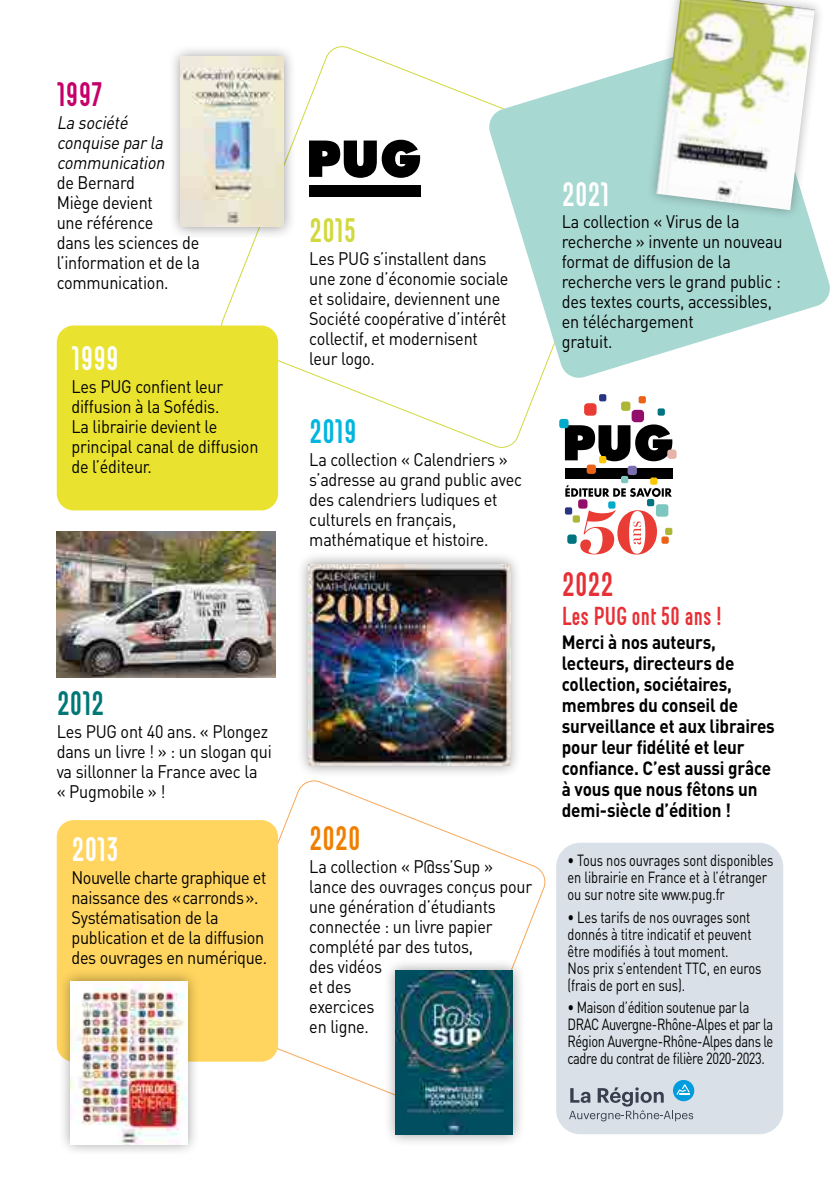
<style>
.page{position:relative;width:840px;height:1191px;background:#fff}
.page>*{position:absolute;margin:0;border:0;box-sizing:border-box;transform-origin:0 0}
.t1{font:700 34px "Neubau";letter-spacing:-.01em;color:#fff;scale:.9 1}
.t2{font:700 34px "Neubau";color:#e73035;scale:.9 1}
.t3{font:700 34px "Neubau";color:#f07f00;scale:.9 1}
.t4{font:700 34px "Neubau";color:#00b6df;scale:.9 1}
.t5{font:700 34px "Neubau";color:#077;scale:.9 1}
.t6{font:700 34px "Neubau";color:#c50068;scale:.9 1}
.t7{font:700 34px "Neubau";color:#d1d93e;scale:.9 1}
.t8{font:700 26px "Neubau";letter-spacing:-.01em;color:#e73035;scale:.9 1}
.t9{font:700 19px/21px "DIN";letter-spacing:-.01em;color:#000;scale:.9 1}
.t10{font:18px/20px "DIN";letter-spacing:-.015em;color:#000;scale:.9 1}
.t11{font:italic 18px/20px "DIN";color:#000;scale:.9 1}
.t12{font:16px/17px "DIN";letter-spacing:-.01em;color:#000;scale:.8 1}
.t13{font:16px/17px "DIN";letter-spacing:-.03em;color:#000;scale:.8 1}
</style>
<div class="page">
<svg style="left:210px;top:780px;width:336px;height:311px"></svg>
<svg style="left:221px;top:46px;width:386px;height:403px"></svg>
<svg style="left:487px;top:46px;width:343px;height:334px;fill:#a8d8d2"></svg>
<div style="left:556px;top:842px;width:226px;height:292px;background:#d9e0e7;border-radius:24px"></div>
<div style="left:57px;top:325px;width:221px;height:185px;background:#e9e22f;border-radius:17px"></div>
<div style="left:57px;top:820px;width:221px;height:241px;background:#ffd55f;border-radius:17px"></div>
<div style="left:645px;top:0;width:179px;height:220px;background:#000;opacity:.3"></div>
<img style="left:656px;top:0;width:158px;height:210px">
<div style="left:167px;top:44px;width:129px;height:196px;background:#000;opacity:.4"></div>
<img style="left:180px;top:57px;width:104px;height:170px">
<div style="left:383px;top:958px;width:142px;height:188px;background:#000;opacity:.4"></div>
<img style="left:395px;top:970px;width:117px;height:164px">
<div style="left:58px;top:968px;width:142px;height:188px;background:#000;opacity:.4"></div>
<img style="left:71px;top:981px;width:116px;height:163px">
<div style="left:296px;top:552px;width:226px;height:226px;background:#000;opacity:.4"></div>
<img style="left:308px;top:564px;width:202px;height:201px">
<div style="left:564px;top:469px;width:108px;height:10px;background:#000"></div>
<svg style="left:564px;top:424px;width:108px;height:37px"></svg>
<div style="left:583px;top:403px;width:13px;height:13px;background:#e83c34;border-radius:4px"></div>
<div style="left:646px;top:499px;width:8px;height:7px;background:#00737f;border-radius:2px"></div>
<div style="left:564px;top:507px;width:8px;height:7px;background:#283583;border-radius:2px"></div>
<div style="left:608px;top:501px;width:7px;height:7px;background:#00aacb;border-radius:2px"></div>
<svg style="left:649px;top:477px;width:8px;height:8px"></svg>
<div style="left:638px;top:396px;width:7px;height:7px;background:#eb6218;border-radius:2px"></div>
<div style="left:657px;top:408px;width:7px;height:8px;background:#00737f;border-radius:2px"></div>
<div style="left:620px;top:401px;width:10px;height:10px;background:#aeb635;border-radius:3px"></div>
<div style="left:559px;top:419px;width:9px;height:9px;background:#00aacb;border-radius:3px"></div>
<div style="left:627px;top:466px;width:9px;height:9px;background:#7c6daf;border-radius:3px"></div>
<div style="left:578px;top:499px;width:9px;height:9px;background:#930e6c;border-radius:3px"></div>
<div style="left:655px;top:504px;width:13px;height:12px;background:#7dc7c0;border-radius:3px"></div>
<div style="left:667px;top:449px;width:9px;height:10px;background:#e7b4ac;border-radius:3px"></div>
<div style="left:586px;top:464px;width:9px;height:10px;background:#eb6218;border-radius:3px"></div>
<svg style="left:598px;top:394px;width:8px;height:7px"></svg>
<div style="left:620px;top:476px;width:8px;height:7px;background:#7dc7c0;border-radius:2px"></div>
<svg style="left:598px;top:456px;width:8px;height:7px"></svg>
<div style="left:631px;top:410px;width:12px;height:12px;background:#930e6c;border-radius:4px"></div>
<div style="left:572px;top:515px;width:7px;height:7px;background:#aeb635;border-radius:2px"></div>
<div style="left:661px;top:536px;width:7px;height:8px;background:#eb6218;border-radius:2px"></div>
<svg style="left:664px;top:528px;width:8px;height:7px"></svg>
<div style="left:567px;top:534px;width:9px;height:10px;background:#00737f;border-radius:3px"></div>
<svg style="left:565px;top:485px;width:106px;height:12px"></svg>
<svg style="left:580px;top:510px;width:76px;height:44px"></svg>
<div style="left:309px;top:186px;width:111px;height:11px;background:#000"></div>
<svg style="left:309px;top:140px;width:111px;height:38px"></svg>
<img style="left:57px;top:532px;width:219px;height:145px">
<div style="left:672px;top:1080px;width:22px;height:21px;background:#009cdd;border-radius:50%"></div>
<svg style="left:569px;top:1084px;width:123px;height:37px"></svg>
<h1 class="t6" style="left:57px;top:75px;width:52px">1997</h1>
<p class="t11" style="left:57px;top:112px;width:125px">La société conquise parla communication</p>
<p class="t10" style="left:57px;top:172px;width:161px">de Bernard<br>Miège devient<br>une référence<br>dans les sciences de l’information et de la communication.</p>
<h1 class="t1" style="left:71px;top:339px;width:54px">1999</h1>
<p class="t10" style="left:71px;top:376px;width:209px">Les PUG confient leur diffusion à la Sofédis.<br>La librairie devient le principal canal de diffusion de l’éditeur.</p>
<h1 class="t5" style="left:57px;top:684px;width:54px">2012</h1>
<p class="t10" style="left:57px;top:721px;width:240px">Les PUG ont 40 ans. « Plongez dans un livre ! » : un slogan qui va sillonner la France avec la<br>« Pugmobile » !</p>
<h1 class="t1" style="left:71px;top:830px;width:54px">2013</h1>
<p class="t10" style="left:71px;top:867px;width:219px">Nouvelle charte graphique et naissance des «carronds».<br>Systématisation de la publication et de la diffusion des ouvrages en numérique.</p>
<h1 class="t7" style="left:309px;top:211px;width:54px">2015</h1>
<p class="t10" style="left:309px;top:248px;width:223px">Les PUG s’installent dans une zone d’économie sociale et solidaire, deviennent une<br>Société coopérative d’intérêt collectif, et modernisent leur logo.</p>
<h1 class="t4" style="left:309px;top:412px;width:54px">2019</h1>
<p class="t10" style="left:309px;top:449px;width:238px">La collection « Calendriers » s’adresse au grand public avec des calendriers ludiques et culturels en français, mathématique et histoire.</p>
<h1 class="t3" style="left:309px;top:818px;width:59px">2020</h1>
<p class="t10" style="left:309px;top:856px;width:249px">La collection « P@ss’Sup » lance des ouvrages conçus pour une génération d’étudiants connectée : un livre papier complété par des tutos,<br>des vidéos<br>et des<br>exercices<br>en ligne.</p>
<h1 class="t1" style="left:561px;top:174px;width:54px">2021</h1>
<p class="t10" style="left:561px;top:212px;width:247px">La collection « Virus de la recherche » invente un nouveau format de diffusion de la recherche vers le grand public : des textes courts, accessibles, en téléchargement<br>gratuit.</p>
<h1 class="t2" style="left:561px;top:565px;width:59px">2022</h1>
<h2 class="t8" style="left:561px;top:601px;width:179px">Les PUG ont 50 ans !</h2>
<p class="t9" style="left:561px;top:631px;width:238px">Merci à nos auteurs, lecteurs, directeurs de collection, sociétaires, membres du conseil de surveillance et aux libraires pour leur fidélité et leur confiance. C’est aussi grâce à vous que nous fêtons un demi-siècle d’édition !</p>
<p class="t12" style="left:567px;top:851px;width:259px">• Tous nos ouvrages sont disponibles en librairie en France et à l’étranger ou sur notre site www.pug.fr</p>
<p class="t12" style="left:567px;top:908px;width:244px">• Les tarifs de nos ouvrages sont donnés à titre indicatif et peuvent être modifiés à tout moment.<br>Nos prix s’entendent TTC, en euros (frais de port en sus).</p>
<p class="t13" style="left:567px;top:998px;width:259px">• Maison d’édition soutenue par la DRAC Auvergne-Rhône-Alpes et par la Région Auvergne-Rhône-Alpes dans le cadre du contrat de filière 2020-2023.</p>
</div>
